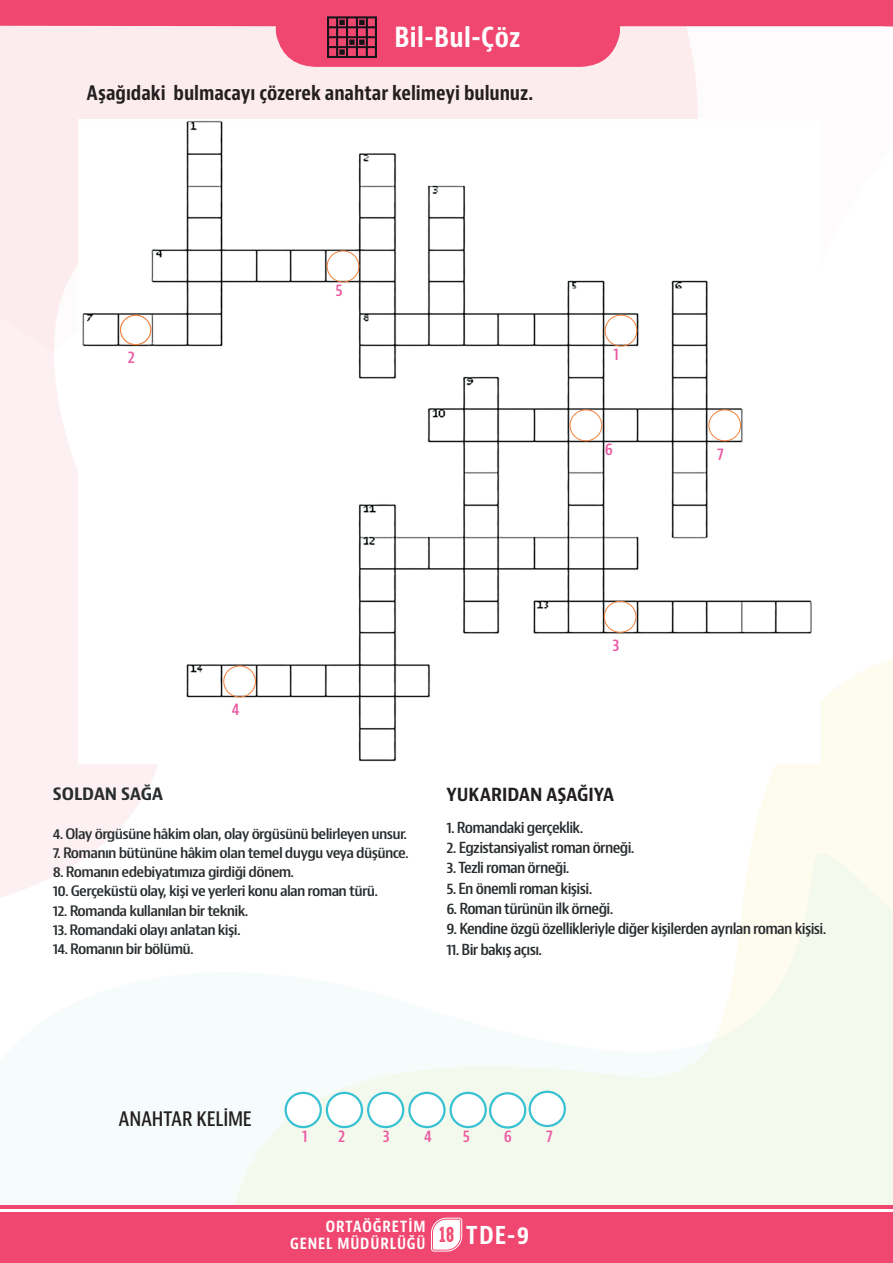
<style>
.page{position:relative;width:893px;height:1263px;background:#fff}
.page>*{position:absolute;margin:0;border:0;box-sizing:border-box;transform-origin:0 0}
.t1{font:700 condensed 27px "Bernino Sans";letter-spacing:.015em;color:#fff}
.t2{font:700 condensed 24px "Bernino Sans";color:#fff}
.t3{font:700 condensed 19.5px "Bernino Sans";letter-spacing:-.005em;color:#231f20}
.t4{font:600 condensed 19.5px "Bernino Sans";color:#231f20}
.t5{font:700 condensed 17.55px "Bernino Sans";color:#231f20;scale:1.11 1}
.t6{font:700 condensed 16.65px "Bernino Sans";color:#292d2f;scale:1.17 1}
.t7{font:600 condensed 16.5px "Bernino Sans";color:#ed59a1}
.t8{font:700 condensed 15px/17.2px "Bernino Sans";letter-spacing:.06em;color:#fff;text-align:right}
.t9{font:600 condensed 14.85px "Bernino Sans";letter-spacing:-.04em;color:#292d2f;scale:1.11 1}
.t10{font:600 condensed 14.1px "Bernino Sans";letter-spacing:-.04em;color:#292d2f;scale:1.17 1}
.s1{font-family:"High Voltage Rough";font-weight:400;font-stretch:normal;font-size:19.5px;color:#f04770}
</style>
<div class="page">
<img style="left:0;top:74px;width:606px;height:1131px">
<hr style="left:0;top:1205px;width:893px;height:4px;background:#f04770">
<div style="left:0;top:1212px;width:893px;height:51px;background:#f04770"></div>
<svg style="left:0;top:0;width:893px;height:67px;background:#f58ba4"></svg>
<svg style="left:430px;top:1217px;width:33px;height:35px"></svg>
<div style="left:286px;top:1093px;width:35px;height:34px;background:#fff;border-radius:50%"></div>
<div style="left:284px;top:1092px;width:38px;height:36px;border:2px solid #38c1d2;border-radius:50%"></div>
<div style="left:327px;top:1093px;width:35px;height:34px;background:#fff;border-radius:50%"></div>
<div style="left:326px;top:1092px;width:37px;height:36px;border:2px solid #38c1d2;border-radius:50%"></div>
<div style="left:368px;top:1093px;width:35px;height:34px;background:#fff;border-radius:50%"></div>
<div style="left:367px;top:1092px;width:37px;height:36px;border:2px solid #38c1d2;border-radius:50%"></div>
<div style="left:409px;top:1093px;width:35px;height:34px;background:#fff;border-radius:50%"></div>
<div style="left:408px;top:1092px;width:38px;height:36px;border:2px solid #38c1d2;border-radius:50%"></div>
<div style="left:490px;top:1093px;width:35px;height:34px;background:#fff;border-radius:50%"></div>
<div style="left:489px;top:1092px;width:37px;height:36px;border:2px solid #38c1d2;border-radius:50%"></div>
<div style="left:451px;top:1093px;width:35px;height:34px;background:#fff;border-radius:50%"></div>
<div style="left:449px;top:1092px;width:38px;height:36px;border:2px solid #38c1d2;border-radius:50%"></div>
<div style="left:530px;top:1092px;width:35px;height:34px;background:#fff;border-radius:50%"></div>
<div style="left:529px;top:1091px;width:37px;height:36px;border:2px solid #38c1d2;border-radius:50%"></div>
<img style="left:79px;top:119px;width:733px;height:644px">
<div style="left:120px;top:315px;width:31px;height:30px;border:1px solid #f2813c;border-radius:50%"></div>
<div style="left:327px;top:250px;width:32px;height:32px;border:1px solid #f2813c;border-radius:50%"></div>
<div style="left:605px;top:315px;width:32px;height:32px;border:1px solid #f2813c;border-radius:50%"></div>
<div style="left:604px;top:601px;width:32px;height:32px;border:1px solid #f2813c;border-radius:50%"></div>
<div style="left:223px;top:665px;width:33px;height:32px;border:1px solid #f2813c;border-radius:50%"></div>
<div style="left:570px;top:409px;width:32px;height:32px;border:1px solid #f2813c;border-radius:50%"></div>
<div style="left:708px;top:409px;width:33px;height:32px;border:1px solid #f2813c;border-radius:50%"></div>
<svg style="left:327px;top:16px;width:50px;height:42px;background:#822d44"></svg>
<h1 class="t1" style="left:395px;top:20px;width:128px">Bil-Bul-Çöz</h1>
<h3 class="t3" style="left:87px;top:81px;width:448px">Aşağıdaki bulmacayı çözerek anahtar kelimeyi bulunuz.</h3>
<p class="t7" style="left:128px;top:342px;width:9px">4</p>
<p class="t7" style="left:128px;top:347px;width:9px">2</p>
<p class="t7" style="left:335px;top:280px;width:9px">5</p>
<p class="t7" style="left:613px;top:344px;width:7px">1</p>
<p class="t7" style="left:605px;top:439px;width:10px">6</p>
<p class="t7" style="left:717px;top:444px;width:8px">7</p>
<p class="t7" style="left:232px;top:697px;width:16px">44</p>
<p class="t6" style="left:53px;top:784px;width:96px">SOLDAN SAĞA</p>
<p class="t10" style="left:53px;top:825px;width:304px">4. Olay örgüsüne hâkim olan, olay örgüsünü belirleyen unsur.</p>
<p class="t10" style="left:53px;top:844px;width:306px">7. Romanın bütününe hâkim olan temel duygu veya düşünce.</p>
<p class="t10" style="left:53px;top:863px;width:208px">8. Romanın edebiyatımıza girdiği dönem.</p>
<p class="t10" style="left:53px;top:883px;width:280px">10. Gerçeküstü olay, kişi ve yerleri konu alan roman türü.</p>
<p class="t10" style="left:53px;top:902px;width:169px">12. Romanda kullanılan bir teknik.</p>
<p class="t10" style="left:53px;top:921px;width:162px">13. Romandaki olayı anlatan kişi.</p>
<p class="t10" style="left:53px;top:940px;width:122px">14. Romanın bir bölümü.</p>
<p class="t7" style="left:612px;top:635px;width:9px">3</p>
<p class="t5" style="left:446px;top:784px;width:153px">YUKARIDAN AŞAĞIYA</p>
<p class="t9" style="left:446px;top:818px;width:125px">1. Romandaki gerçeklik.</p>
<p class="t9" style="left:446px;top:839px;width:171px">2. Egzistansiyalist roman örneği.</p>
<p class="t9" style="left:446px;top:859px;width:112px">3. Tezli roman örneği.</p>
<p class="t9" style="left:446px;top:879px;width:133px">5. En önemli roman kişisi.</p>
<p class="t9" style="left:446px;top:899px;width:152px">6. Roman türünün ilk örneği.</p>
<p class="t9" style="left:446px;top:920px;width:344px">9. Kendine özgü özellikleriyle diğer kişilerden ayrılan roman kişisi.</p>
<p class="t9" style="left:446px;top:940px;width:88px">11. Bir bakış açısı.</p>
<h3 class="t4" style="left:119px;top:1107px;width:134px">ANAHTAR KELİME</h3>
<p class="t7" style="left:302px;top:1126px;width:7px">1</p>
<p class="t7" style="left:338px;top:1126px;width:9px">2</p>
<p class="t7" style="left:383px;top:1126px;width:9px">3</p>
<p class="t7" style="left:424px;top:1126px;width:9px">4</p>
<p class="t7" style="left:463px;top:1126px;width:9px">5</p>
<p class="t7" style="left:504px;top:1126px;width:10px">6</p>
<p class="t7" style="left:546px;top:1126px;width:8px">7</p>
<p class="t8" style="left:290px;top:1218px;width:137px">ORTAÖĞRETİM<br>GENEL MÜDÜRLÜĞÜ</p>
<h2 class="t2" style="left:439px;top:1221px;width:92px"><span class="s1">18</span> TDE-9</h2>
</div>
